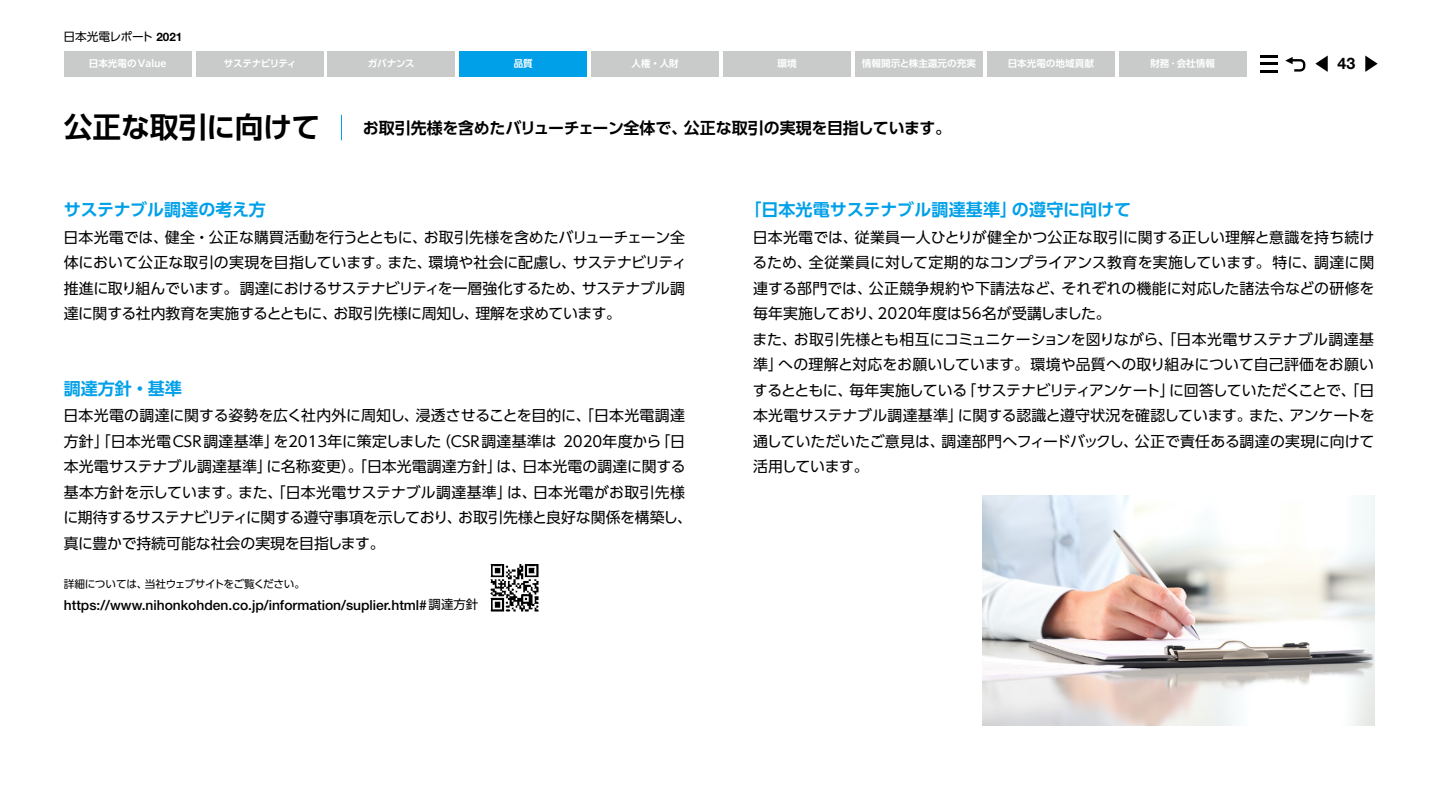
<style>
.page{position:relative;width:1438px;height:808px;background:#fff}
.page>*{position:absolute;margin:0;border:0;box-sizing:border-box;transform-origin:0 0}
.t1{font:700 28.65px "UD Shin Go Pr 6 N De";letter-spacing:-.005em;color:#000}
.t2{font:700 16.95px "UD Shin Go Pr 6 N De";color:#00a0e9}
.t3{font:700 15.9px "UD Shin Go Pr 6 N De";letter-spacing:-.01em;color:#000}
.t4{font:700 15.9px "Helvetica Neue LT Pro";color:#000}
.t5{font:14.85px/25.5px "UD Shin Go Pr 6 N";color:#000}
.t6{font:500 13.8px "Helvetica Neue";color:#000}
.t7{font:11.7px "UD Shin Go Pr 6 N";letter-spacing:-.015em;color:#000}
.t8{font:10.65px "UD Shin Go Pr 6 N";letter-spacing:-.035em;color:#000}
.t9{font:700 9.6px "UD Shin Go Pr 6 N De";color:#fff}
.t10{font:700 9.6px "UD Shin Go Pr 6 N De";letter-spacing:-.045em;color:#fff}
.s1{font-family:"Helvetica Neue";font-weight:700}
.s2{font-family:"UD Shin Go Pr 6 N";font-weight:400;font-size:12.45px}
</style>
<div class="page">
<svg style="left:341px;top:115px;width:1px;height:25px"></svg>
<img style="left:982px;top:495px;width:391px;height:230px">
<img style="left:490px;top:564px;width:49px;height:48px">
<div style="left:723px;top:51px;width:127px;height:26px;background:#c9caca"></div>
<div style="left:459px;top:51px;width:128px;height:26px;background:#00a0e9"></div>
<div style="left:855px;top:51px;width:127px;height:26px;background:#c9caca"></div>
<div style="left:327px;top:51px;width:128px;height:26px;background:#c9caca"></div>
<div style="left:986px;top:51px;width:128px;height:25px;background:#c9caca"></div>
<div style="left:1118px;top:51px;width:128px;height:25px;background:#c9caca"></div>
<div style="left:591px;top:51px;width:128px;height:25px;background:#c9caca"></div>
<div style="left:196px;top:51px;width:127px;height:26px;background:#c9caca"></div>
<div style="left:64px;top:51px;width:127px;height:26px;background:#c9caca"></div>
<svg style="left:1260px;top:55px;width:17px;height:2px"></svg>
<svg style="left:1260px;top:63px;width:17px;height:9px"></svg>
<svg style="left:1285px;top:57px;width:21px;height:15px"></svg>
<svg style="left:1315px;top:56px;width:12px;height:16px"></svg>
<svg style="left:1365px;top:56px;width:12px;height:16px"></svg>
<p class="t7" style="left:64px;top:27px;width:120px">日本光電レポート <span class="s1">2021</span></p>
<p class="t9" style="left:89px;top:56px;width:79px">日本光電のValue</p>
<p class="t10" style="left:224px;top:56px;width:74px">サステナビリティ</p>
<p class="t9" style="left:368px;top:56px;width:48px">ガバナンス</p>
<p class="t9" style="left:513px;top:56px;width:21px">品質</p>
<p class="t9" style="left:631px;top:56px;width:49px">人権・人財</p>
<p class="t9" style="left:777px;top:56px;width:21px">環境</p>
<p class="t9" style="left:861px;top:56px;width:115px">情報開示と株主還元の充実</p>
<p class="t9" style="left:1007px;top:56px;width:88px">日本光電の地域貢献</p>
<p class="t9" style="left:1150px;top:56px;width:66px">財務･会社情報</p>
<p class="t4" style="left:1337px;top:54px;width:19px">43</p>
<h1 class="t1" style="left:64px;top:104px;width:258px">公正な取引に向けて</h1>
<p class="t3" style="left:363px;top:115px;width:589px">お取引先様を含めたバリューチェーン全体で、公正な取引の実現を目指しています。</p>
<p class="t2" style="left:64px;top:196px;width:203px">サステナブル調達の考え方</p>
<p class="t5" style="left:64px;top:224px;width:624px;text-align:justify">日本光電では、健全・公正な購買活動を行うとともに、お取引先様を含めたバリューチェーン全体において公正な取引の実現を目指しています。また、環境や社会に配慮し、サステナビリティ推進に取り組んでいます。調達におけるサステナビリティを一層強化するため、サステナブル調達に関する社内教育を実施するとともに、お取引先様に周知し、理解を求めています。</p>
<p class="t2" style="left:64px;top:374px;width:120px">調達方針・基準</p>
<p class="t5" style="left:63px;top:402px;width:630px">日本光電の調達に関する姿勢を広く社内外に周知し、浸透させることを目的に、「日本光電調達方針」「日本光電CSR調達基準」を2013年に策定しました（CSR調達基準は 2020年度から「日本光電サステナブル調達基準」に名称変更）。「日本光電調達方針」は、日本光電の調達に関する基本方針を示しています。また、「日本光電サステナブル調達基準」は、日本光電がお取引先様に期待するサステナビリティに関する遵守事項を示しており、お取引先様と良好な関係を構築し、真に豊かで持続可能な社会の実現を目指します。</p>
<p class="t8" style="left:64px;top:575px;width:243px">詳細については、当社ウェブサイトをご覧ください。</p>
<p class="t6" style="left:64px;top:597px;width:416px">https://www.nihonkohden.co.jp/information/suplier.html#<span class="s2">調達方針</span></p>
<p class="t2" style="left:744px;top:196px;width:388px">「日本光電サステナブル調達基準」の遵守に向けて</p>
<p class="t5" style="left:752px;top:224px;width:623px">日本光電では、従業員一人ひとりが健全かつ公正な取引に関する正しい理解と意識を持ち続けるため、全従業員に対して定期的なコンプライアンス教育を実施しています。特に、調達に関連する部門では、公正競争規約や下請法など、それぞれの機能に対応した諸法令などの研修を毎年実施しており、2020年度は56名が受講しました。<br>また、お取引先様とも相互にコミュニケーションを図りながら、「日本光電サステナブル調達基準」への理解と対応をお願いしています。環境や品質への取り組みについて自己評価をお願いするとともに、毎年実施している「サステナビリティアンケート」に回答していただくことで、「日本光電サステナブル調達基準」に関する認識と遵守状況を確認しています。また、アンケートを通していただいたご意見は、調達部門へフィードバックし、公正で責任ある調達の実現に向けて活用しています。</p>
</div>
